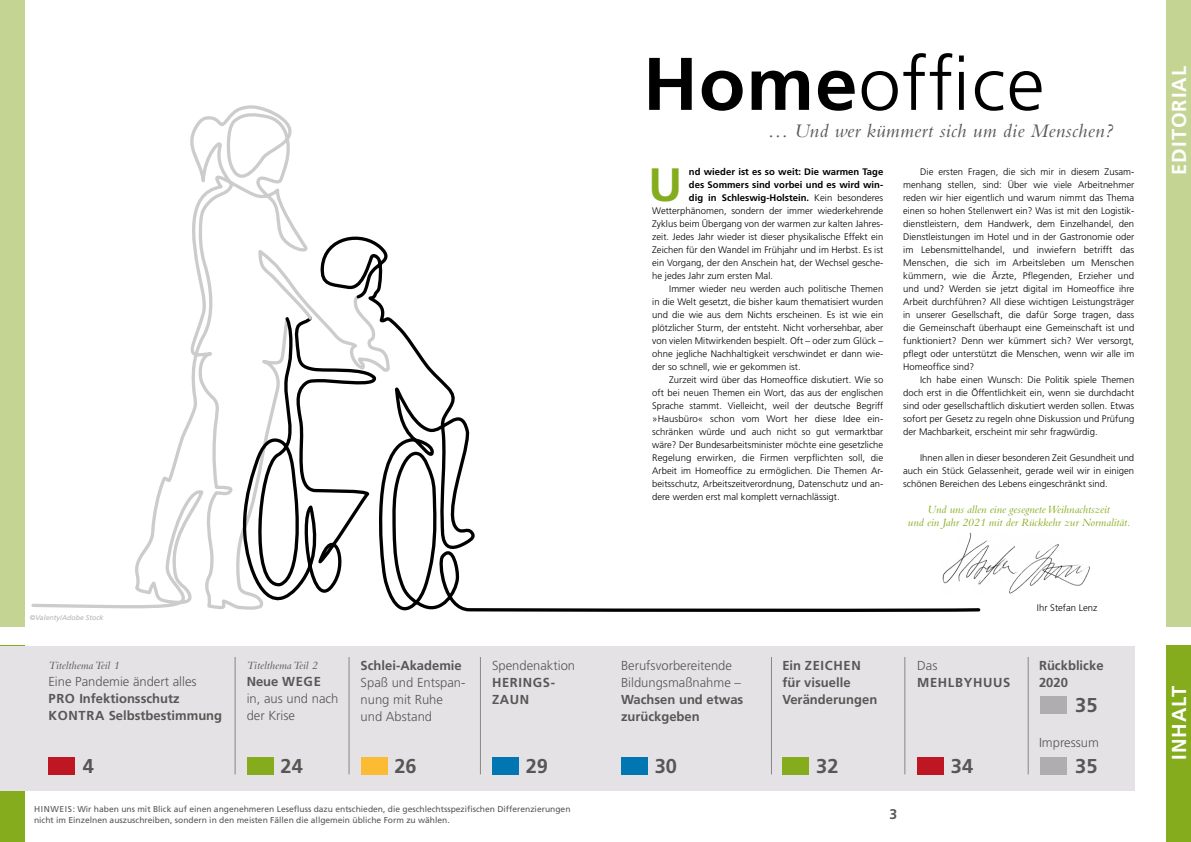
<style>
.page{position:relative;width:1191px;height:842px;background:#fff}
.page>*{position:absolute;margin:0;border:0;box-sizing:border-box;transform-origin:0 0}
.t1{font:300 74.4px "Frutiger LT";color:#000}
.t2{font:700 46.7px "Frutiger LT";color:#85ac1c}
.t3{font:700 20.2px "Frutiger LT";letter-spacing:.05em;color:#fff}
.t4{font:italic 20px "Bembo";letter-spacing:.015em;color:#575756}
.t5{font:700 20px "Frutiger LT";color:#575756}
.t6{font:700 14px "Frutiger LT";color:#575756}
.t7{font:300 13px/17px "Frutiger LT";color:#575756}
.t8{font:700 13px/17px "Frutiger LT";color:#575756}
.t9{font:700 13px/17px "Frutiger LT";letter-spacing:.05em;color:#575756}
.t10{font:700 13px "Frutiger LT";letter-spacing:.025em;color:#575756}
.t11{font:italic 11.5px/13px "Bembo";color:#85ac1c;text-align:center}
.t12{font:italic 11.5px "Bembo";color:#575756}
.t13{font:300 9.5px/13px "Frutiger LT";color:#000;text-align:justify}
.t14{font:700 9.5px "Frutiger LT";color:#000}
.t15{font:8.5px/11.5px "Frutiger LT";color:#575756}
.t16{font:italic 7px "Frutiger LT";color:#b3b2b2}
.s1{font-weight:700}
.s2{font-weight:300}
</style>
<div class="page">
<svg style="left:31px;top:105px;width:275px;height:504px"></svg>
<svg style="left:240px;top:314px;width:81px;height:296px"></svg>
<svg style="left:257px;top:245px;width:64px;height:127px"></svg>
<svg style="left:321px;top:236px;width:660px;height:376px"></svg>
<img style="left:941px;top:531px;width:149px;height:63px">
<div style="left:1166px;top:646px;width:25px;height:196px;background:#85ac1c"></div>
<div style="left:1166px;top:0;width:25px;height:626px;background:#c4d493"></div>
<div style="left:0;top:646px;width:24px;height:196px;background:#85ac1c"></div>
<div style="left:0;top:0;width:24px;height:626px;background:#c4d493"></div>
<div style="left:0;top:646px;width:1134px;height:144px;background:#e4e2e4"></div>
<hr style="left:235px;top:657px;width:1px;height:117px;background:#878787">
<hr style="left:349px;top:657px;width:1px;height:117px;background:#878787">
<hr style="left:904px;top:657px;width:1px;height:117px;background:#878787">
<hr style="left:771px;top:657px;width:1px;height:117px;background:#878787">
<hr style="left:1028px;top:657px;width:1px;height:117px;background:#878787">
<div style="left:48px;top:757px;width:27px;height:17px;background:#be1622"></div>
<div style="left:247px;top:757px;width:27px;height:17px;background:#85ac1c"></div>
<div style="left:360px;top:757px;width:27px;height:17px;background:#fbbc33"></div>
<div style="left:492px;top:757px;width:27px;height:17px;background:#0077b2"></div>
<div style="left:621px;top:757px;width:27px;height:17px;background:#0077b2"></div>
<div style="left:782px;top:757px;width:27px;height:17px;background:#85ac1c"></div>
<div style="left:917px;top:757px;width:27px;height:17px;background:#be1622"></div>
<div style="left:1040px;top:696px;width:27px;height:18px;background:#b0adb1"></div>
<div style="left:1040px;top:757px;width:27px;height:17px;background:#b0adb1"></div>
<hr style="left:480px;top:657px;width:1px;height:117px;background:#878787">
<h1 class="t1" style="left:643px;top:42px;width:403px"><span class="s1">Home</span>office</h1>
<h3 class="t4" style="left:767px;top:119px;width:347px">… Und wer kümmert sich um die Menschen?</h3>
<h2 class="t2" style="left:648px;top:157px;width:35px">U</h2>
<p class="t14" style="left:689px;top:166px;width:196px">nd wieder ist es so weit: Die warmen Tage</p>
<p class="t13" style="left:903px;top:165px;width:233px;text-indent:17px">Die ersten Fragen, die sich mir in diesem Zusam&shy;menhang stellen, sind: Über wie viele Arbeitnehmer reden wir hier eigentlich und warum nimmt das Thema einen so hohen Stellenwert ein? Was ist mit den Logistik&shy;dienstleistern, dem Handwerk, dem Einzelhandel, den Dienstleistungen im Hotel und in der Gastronomie oder im Lebensmittelhandel, und inwiefern betrifft das Menschen, die sich im Arbeitsleben um Menschen kümmern, wie die Ärzte, Pflegenden, Erzieher und und und? Werden sie jetzt digital im Homeoffice ihre Arbeit durchführen? All diese wichtigen Leistungsträger in unserer Gesellschaft, die dafür Sorge tragen, dass die Gemeinschaft überhaupt eine Gemeinschaft ist und funktioniert? Denn wer kümmert sich? Wer versorgt, pflegt oder unterstützt die Menschen, wenn wir alle im Homeoffice sind?</p>
<p class="t13" style="left:903px;top:373px;width:233px;text-indent:17px">Ich habe einen Wunsch: Die Politik spiele Themen doch erst in die Öffentlichkeit ein, wenn sie durchdacht sind oder gesellschaftlich diskutiert werden sollen. Etwas sofort per Gesetz zu regeln ohne Diskussion und Prüfung der Machbarkeit, erscheint mir sehr fragwürdig.</p>
<p class="t13" style="left:903px;top:451px;width:233px;text-indent:17px">Ihnen allen in dieser besonderen Zeit Gesundheit und auch ein Stück Gelassenheit, gerade weil wir in einigen schönen Bereichen des Lebens eingeschränkt sind.</p>
<p class="t11" style="left:908px;top:503px;width:224px">Und uns allen eine gesegnete Weihnachtszeit<br>und ein Jahr 2021 mit der Rückkehr zur Normalität.</p>
<p class="t14" style="left:689px;top:179px;width:196px">des Sommers sind vorbei und es wird win-</p>
<p class="t14" style="left:689px;top:192px;width:196px">dig in Schleswig-Holstein. <span class="s2">Kein besonderes</span></p>
<p class="t13" style="left:652px;top:204px;width:233px">Wetterphänomen, sondern der immer wiederkehrende</p>
<p class="t13" style="left:652px;top:217px;width:233px">Zyklus beim Übergang von der warmen zur kalten Jahres-</p>
<p class="t13" style="left:652px;top:230px;width:233px">zeit. Jedes Jahr wieder ist dieser physikalische Effekt ein</p>
<p class="t13" style="left:652px;top:243px;width:233px">Zeichen für den Wandel im Frühjahr und im Herbst. Es ist</p>
<p class="t13" style="left:652px;top:256px;width:233px">ein Vorgang, der den Anschein hat, der Wechsel gesche-</p>
<p class="t13" style="left:652px;top:269px;width:122px">he jedes Jahr zum ersten Mal.</p>
<p class="t13" style="left:669px;top:282px;width:215px">Immer wieder neu werden auch politische Themen</p>
<p class="t13" style="left:652px;top:295px;width:233px">in die Welt gesetzt, die bisher kaum thematisiert wurden</p>
<p class="t13" style="left:652px;top:308px;width:233px">und die wie aus dem Nichts erscheinen. Es ist wie ein</p>
<p class="t13" style="left:652px;top:321px;width:233px">plötzlicher Sturm, der entsteht. Nicht vorhersehbar, aber</p>
<p class="t13" style="left:652px;top:334px;width:233px">von vielen Mitwirkenden bespielt. Oft – oder zum Glück –</p>
<p class="t13" style="left:652px;top:347px;width:233px">ohne jegliche Nachhaltigkeit verschwindet er dann wie-</p>
<p class="t13" style="left:652px;top:360px;width:150px">der so schnell, wie er gekommen ist.</p>
<p class="t13" style="left:669px;top:373px;width:216px">Zurzeit wird über das Homeoffice diskutiert. Wie so</p>
<p class="t13" style="left:652px;top:386px;width:233px">oft bei neuen Themen ein Wort, das aus der englischen</p>
<p class="t13" style="left:652px;top:399px;width:233px">Sprache stammt. Vielleicht, weil der deutsche Begriff</p>
<p class="t13" style="left:652px;top:412px;width:233px">»Hausbüro« schon vom Wort her diese Idee ein-</p>
<p class="t13" style="left:652px;top:425px;width:233px">schränken würde und auch nicht so gut vermarktbar</p>
<p class="t13" style="left:652px;top:438px;width:233px">wäre? Der Bundesarbeitsminister möchte eine gesetzliche</p>
<p class="t13" style="left:652px;top:451px;width:233px">Regelung erwirken, die Firmen verpflichten soll, die</p>
<p class="t13" style="left:652px;top:464px;width:233px">Arbeit im Homeoffice zu ermöglichen. Die Themen Ar-</p>
<p class="t13" style="left:652px;top:477px;width:233px">beitsschutz, Arbeitszeitverordnung, Datenschutz und an-</p>
<p class="t13" style="left:652px;top:490px;width:189px">dere werden erst mal komplett vernachlässigt.</p>
<p class="t16" style="left:30px;top:613px;width:75px">©Valenty/Adobe Stock</p>
<p class="t12" style="left:48px;top:659px;width:72px">Titelthema Teil 1</p>
<h3 class="t7" style="left:48px;top:673px;width:150px">Eine Pandemie ändert alles</h3>
<h3 class="t8" style="left:48px;top:690px;width:175px">PRO Infektionsschutz<br>KONTRA Selbstbestimmung</h3>
<h3 class="t5" style="left:83px;top:755px;width:13px">4</h3>
<p class="t12" style="left:247px;top:659px;width:72px">Titelthema Teil 2</p>
<h3 class="t10" style="left:247px;top:674px;width:76px">Neue WEGE</h3>
<h3 class="t7" style="left:247px;top:690px;width:93px">in, aus und nach der Krise</h3>
<h3 class="t5" style="left:280px;top:755px;width:24px">24</h3>
<h3 class="t8" style="left:360px;top:657px;width:103px">Schlei-Akademie</h3>
<h3 class="t7" style="left:360px;top:674px;width:106px">Spaß und Entspan&shy;nung mit Ruhe und Abstand</h3>
<h3 class="t5" style="left:394px;top:755px;width:24px">26</h3>
<h3 class="t7" style="left:492px;top:657px;width:85px">Spendenaktion</h3>
<h3 class="t9" style="left:492px;top:674px;width:65px">HERINGS-<br>ZAUN</h3>
<h3 class="t7" style="left:621px;top:657px;width:121px">Berufsvorbereitende<br>Bildungsmaßnahme –</h3>
<h3 class="t8" style="left:621px;top:691px;width:124px">Wachsen und etwas zurückgeben</h3>
<h3 class="t5" style="left:526px;top:755px;width:24px">29</h3>
<h3 class="t5" style="left:655px;top:755px;width:24px">30</h3>
<p class="t15" style="left:34px;top:803px;width:538px">HINWEIS: Wir haben uns mit Blick auf einen angenehmeren Lesefluss dazu entschieden, die geschlechtsspezifischen Differenzierungen nicht im Einzelnen auszuschreiben, sondern in den meisten Fällen die allgemein übliche Form zu wählen.</p>
<h3 class="t8" style="left:782px;top:657px;width:96px">Ein ZEICHEN für visuelle<br>Veränderungen</h3>
<h3 class="t5" style="left:816px;top:755px;width:24px">32</h3>
<h3 class="t6" style="left:889px;top:806px;width:9px">3</h3>
<h3 class="t7" style="left:917px;top:657px;width:22px">Das</h3>
<h3 class="t9" style="left:917px;top:674px;width:95px">MEHLBYHUUS</h3>
<h3 class="t5" style="left:951px;top:755px;width:24px">34</h3>
<p class="t13" style="left:1037px;top:601px;width:62px">Ihr Stefan Lenz</p>
<h3 class="t8" style="left:1039px;top:657px;width:66px">Rückblicke<br>2020</h3>
<h3 class="t5" style="left:1075px;top:693px;width:24px">35</h3>
<h3 class="t7" style="left:1039px;top:734px;width:61px">Impressum</h3>
<h3 class="t5" style="left:1075px;top:754px;width:24px">35</h3>
<h3 class="t3" style="left:1167px;top:175px;width:110px;rotate:-90deg">EDITORIAL</h3>
<h3 class="t3" style="left:1167px;top:760px;width:75px;rotate:-90deg">INHALT</h3>
</div>
